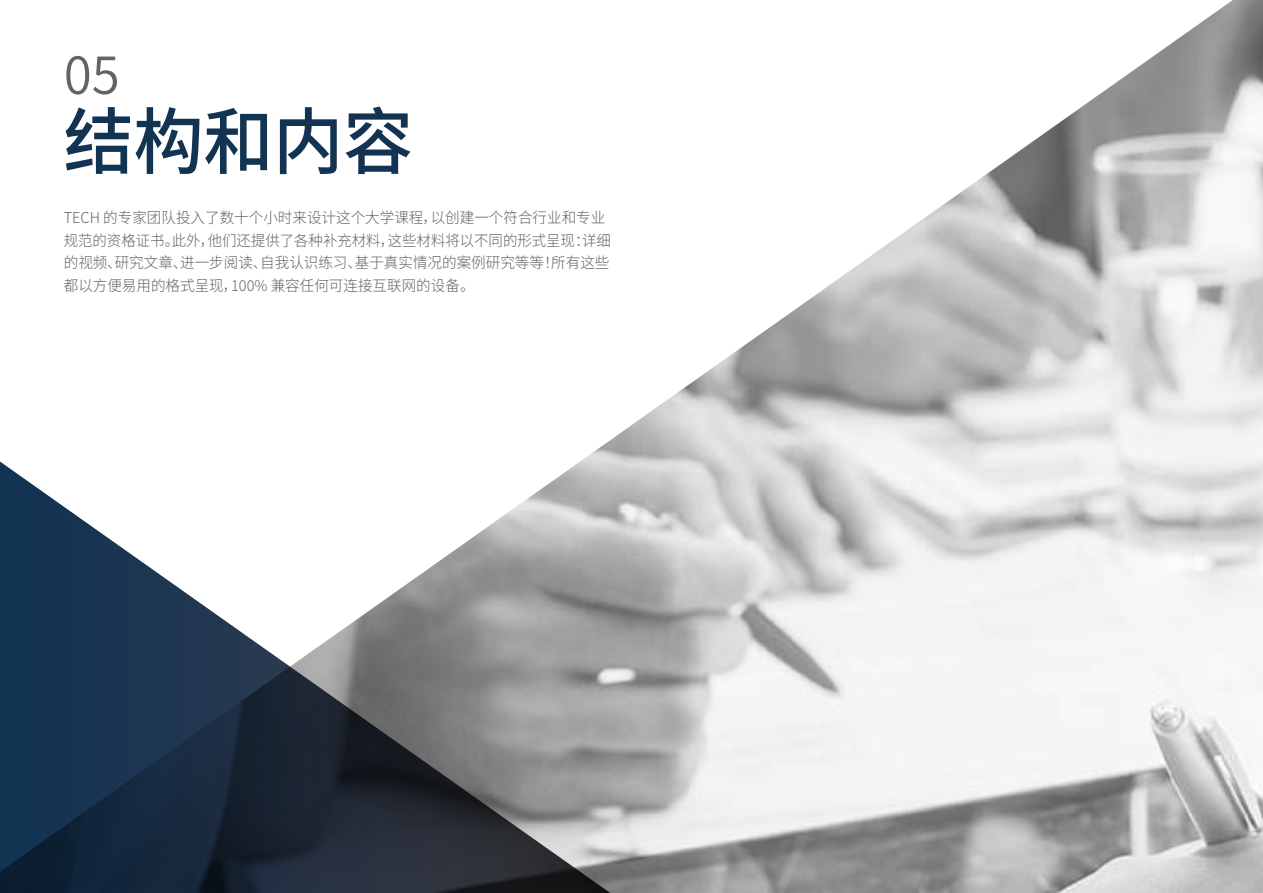
<style>
.page{position:relative;width:1263px;height:893px;background:#fff}
.page>*{position:absolute;margin:0;border:0;box-sizing:border-box;transform-origin:0 0}
.t1{font:500 72px "Source Han Sans CN";color:#123352}
.t2{font:52.5px "Source Han Sans CN";color:#61646a}
.t3{font:300 15px/22.5px "Source Han Sans CN";color:#61646a}
</style>
<div class="page">
<img style="left:602px;top:0;width:661px;height:893px">
<svg style="left:0;top:446px;width:640px;height:447px"></svg>
<h2 class="t2" style="left:64px;top:45px;width:57px">05</h2>
<h1 class="t1" style="left:64px;top:101px;width:351px">结构和内容</h1>
<p class="t3" style="left:64px;top:207px;width:549px">TECH 的专家团队投入了数十个小时来设计这个大学课程，以创建一个符合行业和专业规范的资格证书。此外，他们还提供了各种补充材料，这些材料将以不同的形式呈现：详细的视频、研究文章、进一步阅读、自我认识练习、基于真实情况的案例研究等等！所有这些都以方便易用的格式呈现，100% 兼容任何可连接互联网的设备。</p>
</div>
